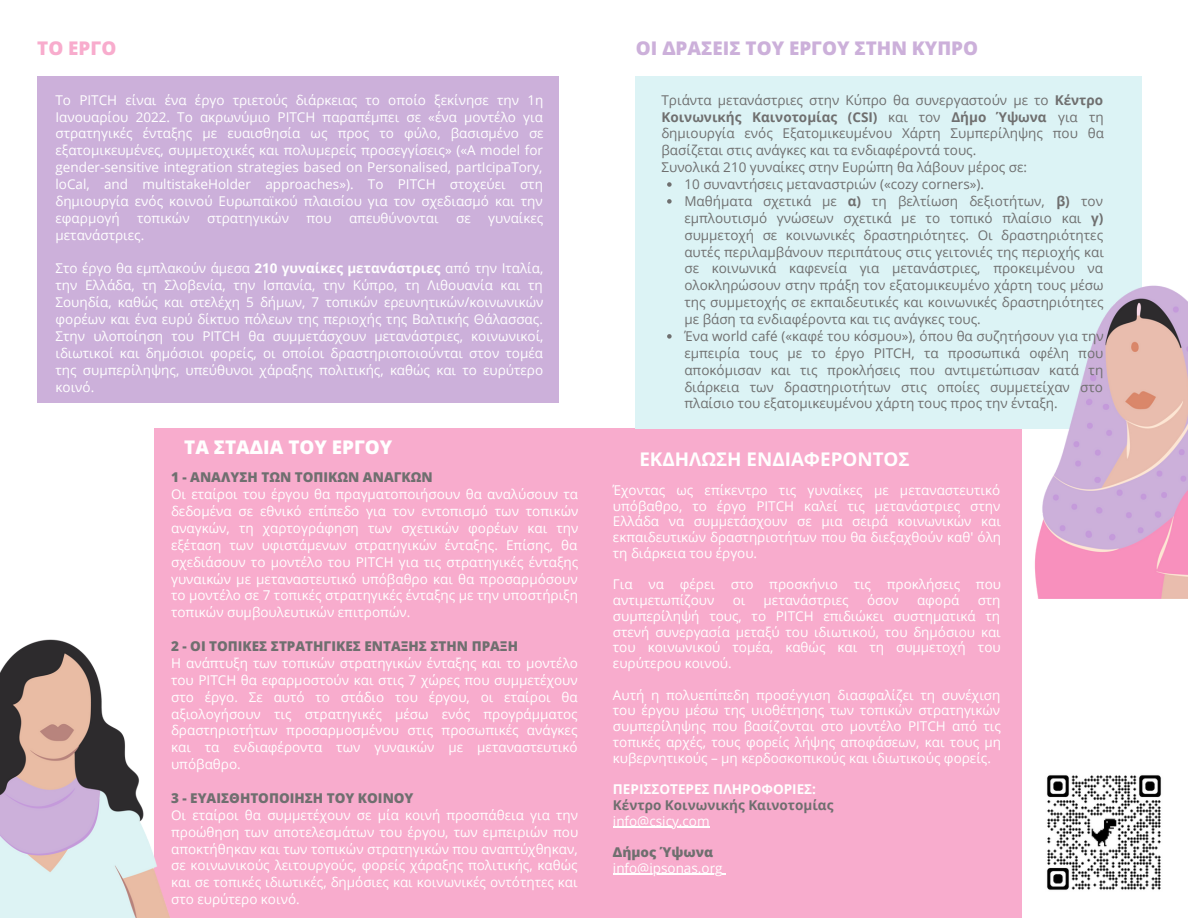
<style>
.page{position:relative;width:1188px;height:918px;background:#fff}
.page>*{position:absolute;margin:0;border:0;box-sizing:border-box;transform-origin:0 0}
.t1{font:800 18.75px "Open Sans";color:#ccb0da}
.t2{font:700 18.75px "Open Sans";color:#fff}
.t3{font:800 18.75px "Open Sans";color:#fff}
.t4{font:800 18.75px "Open Sans";color:#f8accd}
.t5{font:13.5px/16.8px "Open Sans";color:#fff;text-align:justify}
.t6{font:13.5px/16.8px "Open Sans";color:#6f6f6f}
.t7{font:800 13.5px "Open Sans";color:#6f6f6f}
.t8{font:700 13.5px "Open Sans";color:#6f6f6f}
.t9{font:700 13.5px "Open Sans";color:#fff}
.s1{font-weight:700}
</style>
<div class="page">
<div style="left:37px;top:76px;width:522px;height:327px;background:#ccb0da"></div>
<div style="left:154px;top:428px;width:868px;height:490px;background:#f8accd"></div>
<div style="left:635px;top:76px;width:506px;height:352px;background:#dcf3f5"></div>
<img style="left:1021px;top:257px;width:167px;height:341px">
<img style="left:0;top:639px;width:170px;height:279px">
<img style="left:1047px;top:775px;width:114px;height:115px">
<svg style="left:667px;top:182px;width:5px;height:5px"></svg>
<svg style="left:667px;top:199px;width:5px;height:5px"></svg>
<svg style="left:667px;top:334px;width:5px;height:5px"></svg>
<hr style="left:613px;top:827px;width:97px;height:1px;background:#fff">
<hr style="left:613px;top:874px;width:110px;height:1px;background:#fff">
<h1 class="t4" style="left:37px;top:35px;width:81px">ΤΟ ΕΡΓΟ</h1>
<p class="t5" style="left:56px;top:91px;width:490px">Το PITCH είναι ένα έργο τριετούς διάρκειας το οποίο ξεκίνησε την 1η Ιανουαρίου 2022. Το ακρωνύμιο PITCH παραπέμπει σε «ένα μοντέλο για στρατηγικές ένταξης με ευαισθησία ως προς το φύλο, βασισμένο σε εξατομικευμένες, συμμετοχικές και πολυμερείς προσεγγίσεις» («Α model for gender-sensitive integration strategies based on Personalised, partIcipaTory, loCal, and multistakeHolder approaches»). Το PITCH στοχεύει στη δημιουργία ενός κοινού Ευρωπαϊκού πλαισίου για τον σχεδιασμό και την εφαρμογή</p>
<p class="t5" style="left:137px;top:209px;width:54px">τοπικών</p>
<p class="t5" style="left:207px;top:209px;width:83px">στρατηγικών</p>
<p class="t5" style="left:306px;top:209px;width:27px">που</p>
<p class="t5" style="left:349px;top:209px;width:91px">απευθύνονται</p>
<p class="t5" style="left:456px;top:209px;width:16px">σε</p>
<p class="t5" style="left:488px;top:209px;width:57px">γυναίκες</p>
<p class="t5" style="left:56px;top:226px;width:90px">μετανάστριες.</p>
<p class="t5" style="left:56px;top:260px;width:490px">Στο έργο θα εμπλακούν άμεσα <span class="s1">210 γυναίκες μετανάστριες</span> από την Ιταλία, την Ελλάδα, τη Σλοβενία, την Ισπανία, την Κύπρο, τη Λιθουανία και τη Σουηδία, καθώς και στελέχη 5 δήμων, 7 τοπικών ερευνητικών/κοινωνικών φορέων και ένα ευρύ δίκτυο πόλεων της περιοχής της Βαλτικής Θάλασσας.<br>Στην υλοποίηση του PITCH θα συμμετάσχουν μετανάστριες, κοινωνικοί, ιδιωτικοί και δημόσιοι φορείς, οι οποίοι δραστηριοποιούνται στον τομέα της συμπερίληψης, υπεύθυνοι χάραξης πολιτικής, καθώς και το ευρύτερο κοινό.</p>
<h1 class="t3" style="left:184px;top:434px;width:210px">ΤΑ ΣΤΑΔΙΑ ΤΟΥ ΕΡΓΟΥ</h1>
<p class="t7" style="left:171px;top:468px;width:263px">1 - ΑΝΑΛΥΣΗ ΤΩΝ ΤΟΠΙΚΩΝ ΑΝΑΓΚΩΝ</p>
<p class="t5" style="left:171px;top:486px;width:409px">Οι εταίροι του έργου θα πραγματοποιήσουν θα αναλύσουν τα δεδομένα σε εθνικό επίπεδο για τον εντοπισμό των τοπικών αναγκών, τη χαρτογράφηση των σχετικών φορέων και την εξέταση των υφιστάμενων στρατηγικών ένταξης. Επίσης, θα σχεδιάσουν το μοντέλο του PITCH για τις στρατηγικές ένταξης γυναικών με μεταναστευτικό υπόβαθρο και θα προσαρμόσουν το μοντέλο σε 7 τοπικές στρατηγικές ένταξης με την υποστήριξη τοπικών συμβουλευτικών επιτροπών.</p>
<p class="t7" style="left:171px;top:637px;width:348px">2 - ΟΙ ΤΟΠΙΚΕΣ ΣΤΡΑΤΗΓΙΚΕΣ ΕΝΤΑΞΗΣ ΣΤΗΝ ΠΡΑΞΗ</p>
<p class="t5" style="left:171px;top:654px;width:408px">Η ανάπτυξη των τοπικών στρατηγικών ένταξης και το μοντέλο του PITCH θα εφαρμοστούν και στις 7 χώρες που συμμετέχουν στο έργο. Σε αυτό το στάδιο του έργου, οι εταίροι θα αξιολογήσουν τις στρατηγικές μέσω ενός προγράμματος δραστηριοτήτων προσαρμοσμένου στις προσωπικές ανάγκες και τα ενδιαφέροντα των γυναικών με μεταναστευτικό υπόβαθρο.</p>
<p class="t7" style="left:171px;top:789px;width:244px">3 - ΕΥΑΙΣΘΗΤΟΠΟΙΗΣΗ ΤΟΥ ΚΟΙΝΟΥ</p>
<p class="t5" style="left:171px;top:806px;width:409px">Οι εταίροι θα συμμετέχουν σε μία κοινή προσπάθεια για την προώθηση των αποτελεσμάτων του έργου, των εμπειριών που αποκτήθηκαν και των τοπικών στρατηγικών που αναπτύχθηκαν, σε κοινωνικούς λειτουργούς, φορείς χάραξης πολιτικής, καθώς και σε τοπικές ιδιωτικές, δημόσιες και κοινωνικές οντότητες και στο ευρύτερο κοινό.</p>
<h1 class="t1" style="left:636px;top:35px;width:344px">ΟΙ ΔΡΑΣΕΙΣ ΤΟΥ ΕΡΓΟΥ ΣΤΗΝ ΚΥΠΡΟ</h1>
<p class="t6" style="left:661px;top:91px;width:444px">Τριάντα μετανάστριες στην Κύπρο θα συνεργαστούν με το <span class="s1">Κέντρο Κοινωνικής Καινοτομίας (CSI)</span> και τον <span class="s1">Δήμο Ύψωνα</span> για τη δημιουργία ενός Εξατομικευμένου Χάρτη Συμπερίληψης που θα βασίζεται στις ανάγκες και τα ενδιαφέροντά τους.<br>Συνολικά 210 γυναίκες στην Ευρώπη θα λάβουν μέρος σε:</p>
<p class="t6" style="left:684px;top:175px;width:421px">10 συναντήσεις μεταναστριών («cozy corners»).<br>Μαθήματα σχετικά με <span class="s1">α)</span> τη βελτίωση δεξιοτήτων, <span class="s1">β)</span> τον εμπλουτισμό γνώσεων σχετικά με το τοπικό πλαίσιο και <span class="s1">γ) </span>συμμετοχή σε κοινωνικές δραστηριότητες. Οι δραστηριότητες αυτές περιλαμβάνουν περιπάτους στις γειτονιές της περιοχής και σε κοινωνικά καφενεία για μετανάστριες, προκειμένου να ολοκληρώσουν στην πράξη τον εξατομικευμένο χάρτη τους μέσω της συμμετοχής σε εκπαιδευτικές και κοινωνικές δραστηριότητες με βάση τα ενδιαφέροντα και τις ανάγκες τους.<br>Ένα world café («καφέ του κόσμου»), όπου θα συζητήσουν για την εμπειρία τους με το έργο PITCH, τα προσωπικά οφέλη που αποκόμισαν και τις προκλήσεις που αντιμετώπισαν κατά τη διάρκεια των δραστηριοτήτων στις οποίες συμμετείχαν στο πλαίσιο του εξατομικευμένου χάρτη τους προς την ένταξη.</p>
<h1 class="t2" style="left:639px;top:446px;width:272px">ΕΚΔΗΛΩΣΗ ΕΝΔΙΑΦΕΡΟΝΤΟΣ</h1>
<p class="t5" style="left:613px;top:482px;width:390px;line-height:15.8px">Έχοντας ως επίκεντρο τις γυναίκες με μεταναστευτικό υπόβαθρο, το έργο PITCH καλεί τις μετανάστριες στην Ελλάδα να συμμετάσχουν σε μια σειρά κοινωνικών και εκπαιδευτικών δραστηριοτήτων που θα διεξαχθούν καθ' όλη τη διάρκεια του έργου.</p>
<p class="t5" style="left:613px;top:576px;width:390px;line-height:15.8px">Για να φέρει στο προσκήνιο τις προκλήσεις που αντιμετωπίζουν</p>
<p class="t5" style="left:733px;top:591px;width:14px">οι</p>
<p class="t5" style="left:764px;top:591px;width:87px">μετανάστριες</p>
<p class="t5" style="left:867px;top:591px;width:33px">όσον</p>
<p class="t5" style="left:917px;top:591px;width:44px">αφορά</p>
<p class="t5" style="left:613px;top:592px;width:389px;line-height:15.8px;text-indent:365px">στη συμπερίληψή τους, το PITCH επιδιώκει συστηματικά τη στενή συνεργασία μεταξύ του ιδιωτικού, του δημόσιου και του κοινωνικού τομέα, καθώς και τη συμμετοχή του ευρύτερου κοινού.</p>
<p class="t5" style="left:613px;top:686px;width:390px;line-height:15.8px">Αυτή η πολυεπίπεδη προσέγγιση διασφαλίζει τη συνέχιση του έργου μέσω της υιοθέτησης των τοπικών στρατηγικών συμπερίληψης που βασίζονται στο μοντέλο PITCH από τις τοπικές αρχές, τους φορείς λήψης αποφάσεων, και τους μη κυβερνητικούς – μη κερδοσκοπικούς και ιδιωτικούς φορείς.</p>
<p class="t9" style="left:613px;top:780px;width:205px">ΠΕΡΙΣΣΟΤΕΡΕΣ ΠΛΗΡΟΦΟΡΙΕΣ:</p>
<p class="t8" style="left:613px;top:795px;width:222px">Κέντρο Κοινωνικής Καινοτομίας</p>
<p class="t5" style="left:613px;top:812px;width:98px">info@csicy.com</p>
<p class="t7" style="left:613px;top:843px;width:102px">Δήμος Ύψωνα</p>
<p class="t5" style="left:613px;top:859px;width:111px">info@ipsonas.org</p>
</div>
